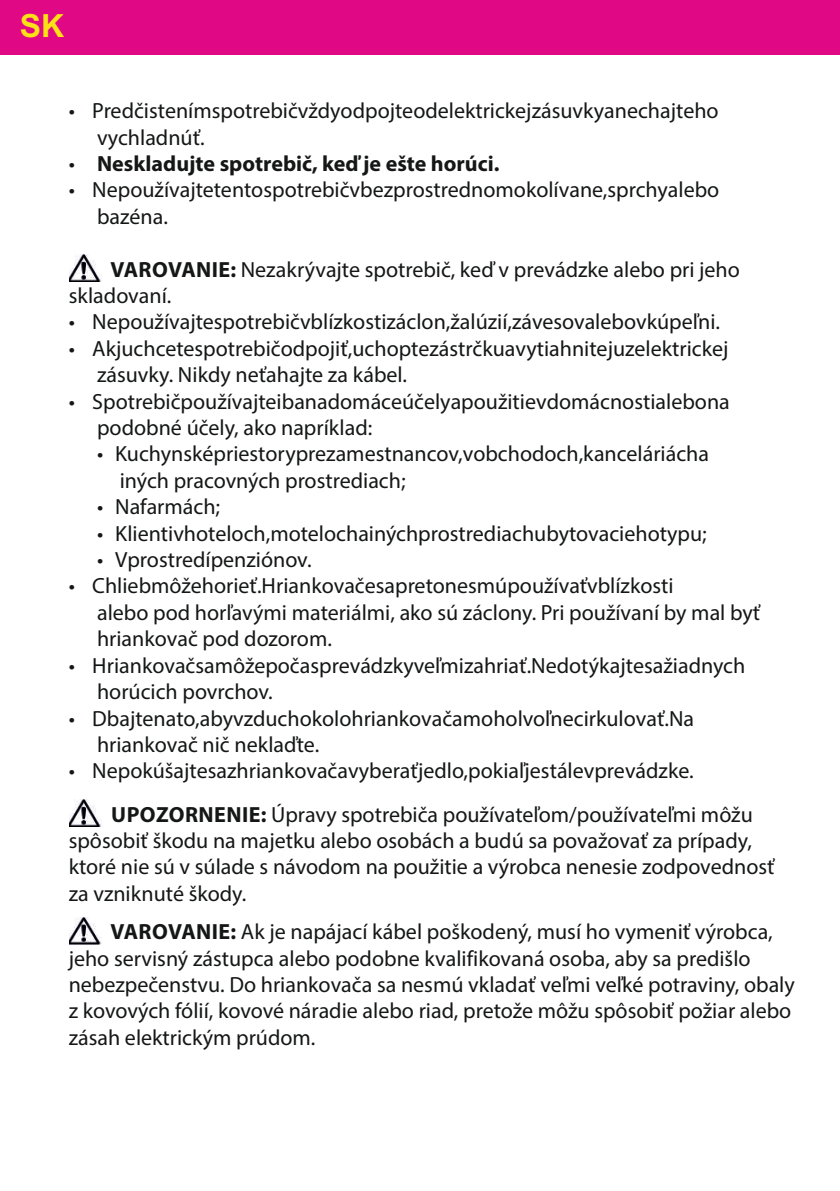
<style>
.page{position:relative;width:840px;height:1191px;background:#fff}
.page>*{position:absolute;margin:0;border:0;box-sizing:border-box;transform-origin:0 0}
.t1{font:700 32px "Arial";color:#fbe116}
.t2{font:22px/26.4px "Myriad Pro";color:#151616}
.t3{font:700 22px "Myriad Pro";color:#151616}
.s1{font-weight:400}
.s2{font-weight:700}
</style>
<div class="page">
<div style="left:0;top:0;width:839px;height:54px;background:#e10886"></div>
<img style="left:69px;top:255px;width:33px;height:27px">
<img style="left:69px;top:799px;width:33px;height:28px">
<img style="left:69px;top:917px;width:33px;height:27px">
<h1 class="t1" style="left:20px;top:14px;width:46px">SK</h1>
<p class="t2" style="left:97px;top:99px;width:622px;text-indent:-28px">• Predčistenímspotrebičvždyodpojteodelektrickejzásuvkyanechajteho vychladnúť.</p>
<p class="t3" style="left:69px;top:154px;width:432px"><span class="s1">•</span> Neskladujte spotrebič, keď je ešte horúci.</p>
<p class="t2" style="left:97px;top:179px;width:623px;text-indent:-28px">• Nepoužívajtetentospotrebičvbezprostrednomokolívane,sprchyalebo bazéna.</p>
<p class="t2" style="left:69px;top:258px;width:672px;text-indent:42px"><span class="s2">VAROVANIE:</span> Nezakrývajte spotrebič, keď v prevádzke alebo pri jeho skladovaní.</p>
<p class="t2" style="left:69px;top:311px;width:652px">• Nepoužívajtespotrebičvblízkostizáclon,žalúzií,závesovalebovkúpeľni.</p>
<p class="t2" style="left:97px;top:337px;width:632px;text-indent:-28px">• Akjuchcetespotrebičodpojiť,uchoptezástrčkuavytiahnitejuzelektrickej zásuvky. Nikdy neťahajte za kábel.</p>
<p class="t2" style="left:97px;top:390px;width:634px;text-indent:-28px">• Spotrebičpoužívajteibanadomáceúčelyapoužitievdomácnostialebona podobné účely, ako napríklad:</p>
<p class="t2" style="left:120px;top:443px;width:590px;text-indent:-23px">• Kuchynsképriestoryprezamestnancov,vobchodoch,kanceláriácha iných pracovných prostrediach;</p>
<p class="t2" style="left:97px;top:495px;width:124px">• Nafarmách;</p>
<p class="t2" style="left:97px;top:522px;width:611px">• Klientivhoteloch,motelochainýchprostrediachubytovaciehotypu;</p>
<p class="t2" style="left:97px;top:548px;width:216px">• Vprostredípenziónov.</p>
<p class="t2" style="left:97px;top:575px;width:664px;text-indent:-28px">• Chliebmôžehorieť.Hriankovačesapretonesmúpoužívaťvblízkosti<br>alebo pod horľavými materiálmi, ako sú záclony. Pri používaní by mal byť hriankovač pod dozorom.</p>
<p class="t2" style="left:97px;top:654px;width:649px;text-indent:-28px">• Hriankovačsamôžepočasprevádzkyveľmizahriať.Nedotýkajtesažiadnych horúcich povrchov.</p>
<p class="t2" style="left:97px;top:707px;width:598px;text-indent:-28px">• Dbajtenato,abyvzduchokolohriankovačamoholvoľnecirkulovať.Na hriankovač nič neklaďte.</p>
<p class="t2" style="left:111px;top:751px;width:642px;line-height:43.2px;text-indent:-43px">• Nepokúšajtesazhriankovačavyberaťjedlo,pokiaľjestálevprevádzke.<br><span class="s2">UPOZORNENIE:</span> Úpravy spotrebiča používateľom/používateľmi môžu</p>
<p class="t2" style="left:69px;top:829px;width:707px">spôsobiť škodu na majetku alebo osobách a budú sa považovať za prípady, ktoré nie sú v súlade s návodom na použitie a výrobca nenesie zodpovednosť za vzniknuté škody.</p>
<p class="t2" style="left:69px;top:920px;width:727px;text-indent:42px"><span class="s2">VAROVANIE:</span> Ak je napájací kábel poškodený, musí ho vymeniť výrobca, jeho servisný zástupca alebo podobne kvalifikovaná osoba, aby sa predišlo nebezpečenstvu. Do hriankovača sa nesmú vkladať veľmi veľké potraviny, obaly z kovových fólií, kovové náradie alebo riad, pretože môžu spôsobiť požiar alebo zásah elektrickým prúdom.</p>
</div>
